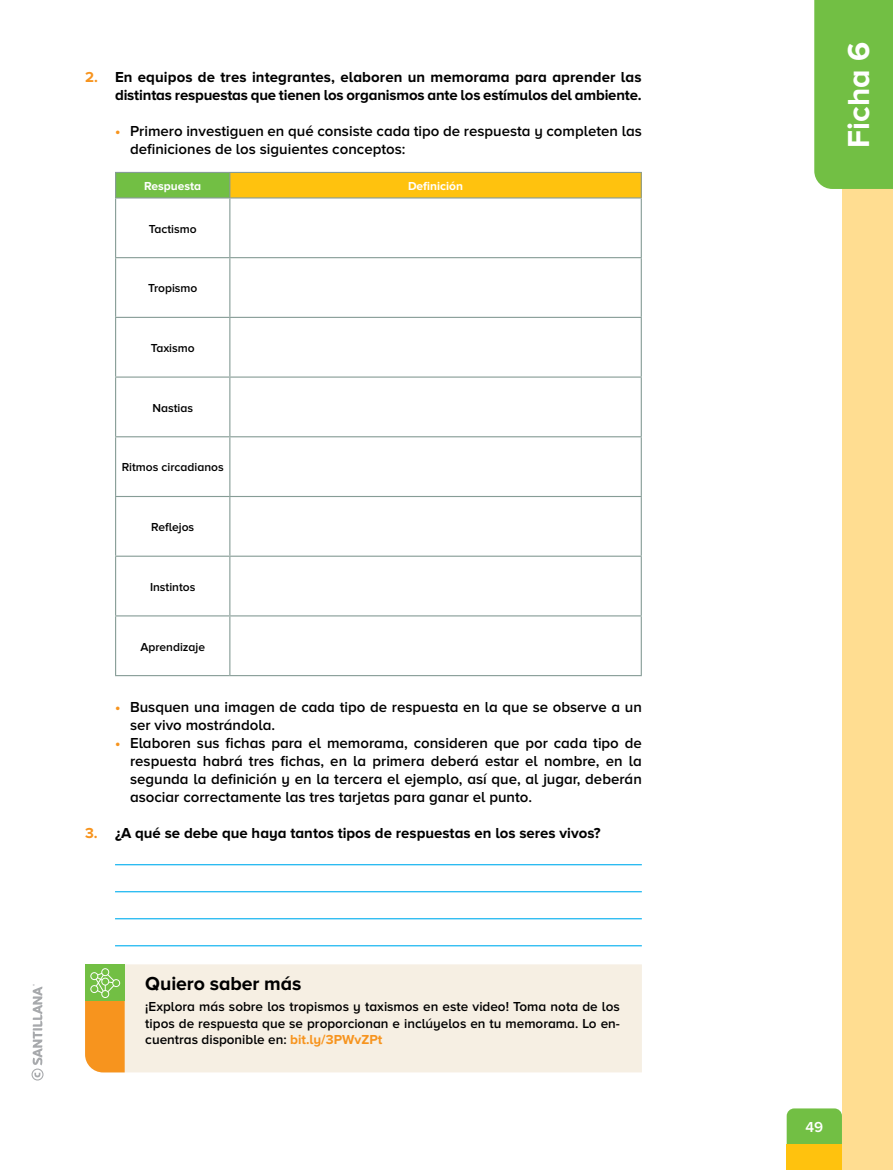
<style>
.page{position:relative;width:893px;height:1170px;background:#fff}
.page>*{position:absolute;margin:0;border:0;box-sizing:border-box;transform-origin:0 0}
.t1{font:700 31.5px "Proxima Nova A";color:#fff}
.t2{font:700 19.5px "Proxima Nova A";letter-spacing:-.005em;color:#000}
.t3{font:600 15px/18px "Proxima Nova A";color:#000}
.t4{font:700 15px/18px "Proxima Nova A";color:#000;text-align:right}
.t5{font:600 15px "Proxima Nova A";color:#fff}
.t6{font:600 13.5px/16.5px "Proxima Nova A";color:#000;text-align:justify}
.t7{font:600 12px "Proxima Nova A";color:#000}
.t8{font:700 12px "Proxima Nova A";color:#fff}
.s1{color:#f7941e}
.s2{font-weight:700;color:#f7941e}
</style>
<div class="page">
<div style="left:787px;top:1108px;width:55px;height:36px;background:#72bf44"></div>
<div style="left:787px;top:1144px;width:55px;height:25px;background:#ffc20e"></div>
<div style="left:842px;top:0;width:51px;height:1169px;background:#ffdd91"></div>
<div style="left:814px;top:0;width:79px;height:189px;background:#72bf44"></div>
<hr style="left:115px;top:864px;width:527px;height:1px;background:#00aeef">
<hr style="left:115px;top:891px;width:527px;height:1px;background:#00aeef">
<hr style="left:115px;top:918px;width:527px;height:1px;background:#00aeef">
<hr style="left:115px;top:945px;width:527px;height:1px;background:#00aeef">
<div style="left:125px;top:964px;width:517px;height:108px;background:#f6efe3"></div>
<svg style="left:85px;top:964px;width:40px;height:108px;background:#cfa737"></svg>
<div style="left:116px;top:172px;width:114px;height:26px;background:#72bf44"></div>
<div style="left:230px;top:172px;width:411px;height:26px;background:#ffc20e"></div>
<svg style="left:116px;top:198px;width:525px;height:477px"></svg>
<svg style="left:116px;top:437px;width:113px;height:238px"></svg>
<hr style="left:115px;top:172px;width:115px;height:1px;background:#869c96">
<svg style="left:115px;top:173px;width:1px;height:24px"></svg>
<hr style="left:230px;top:172px;width:412px;height:1px;background:#869c96">
<svg style="left:229px;top:173px;width:1px;height:24px"></svg>
<svg style="left:641px;top:173px;width:1px;height:24px"></svg>
<hr style="left:115px;top:197px;width:115px;height:1px;background:#869c96">
<hr style="left:115px;top:198px;width:1px;height:59px;background:#869c96">
<hr style="left:230px;top:197px;width:412px;height:1px;background:#869c96">
<hr style="left:229px;top:198px;width:1px;height:59px;background:#869c96">
<hr style="left:641px;top:198px;width:1px;height:59px;background:#869c96">
<hr style="left:115px;top:257px;width:115px;height:1px;background:#869c96">
<hr style="left:115px;top:258px;width:1px;height:59px;background:#869c96">
<hr style="left:230px;top:257px;width:412px;height:1px;background:#869c96">
<hr style="left:229px;top:258px;width:1px;height:59px;background:#869c96">
<hr style="left:641px;top:258px;width:1px;height:59px;background:#869c96">
<hr style="left:115px;top:317px;width:115px;height:1px;background:#869c96">
<hr style="left:115px;top:318px;width:1px;height:58px;background:#869c96">
<hr style="left:230px;top:317px;width:412px;height:1px;background:#869c96">
<hr style="left:229px;top:318px;width:1px;height:58px;background:#869c96">
<hr style="left:641px;top:318px;width:1px;height:58px;background:#869c96">
<hr style="left:115px;top:376px;width:115px;height:1px;background:#869c96">
<hr style="left:115px;top:377px;width:1px;height:59px;background:#869c96">
<hr style="left:230px;top:376px;width:412px;height:1px;background:#869c96">
<hr style="left:229px;top:377px;width:1px;height:59px;background:#869c96">
<hr style="left:641px;top:377px;width:1px;height:59px;background:#869c96">
<hr style="left:115px;top:436px;width:115px;height:1px;background:#869c96">
<hr style="left:115px;top:437px;width:1px;height:59px;background:#869c96">
<hr style="left:230px;top:436px;width:412px;height:1px;background:#869c96">
<hr style="left:229px;top:437px;width:1px;height:59px;background:#869c96">
<hr style="left:641px;top:437px;width:1px;height:59px;background:#869c96">
<hr style="left:115px;top:496px;width:115px;height:1px;background:#869c96">
<hr style="left:115px;top:497px;width:1px;height:58px;background:#869c96">
<hr style="left:230px;top:496px;width:412px;height:1px;background:#869c96">
<hr style="left:229px;top:497px;width:1px;height:58px;background:#869c96">
<hr style="left:641px;top:497px;width:1px;height:58px;background:#869c96">
<hr style="left:115px;top:555px;width:115px;height:1px;background:#869c96">
<hr style="left:115px;top:556px;width:1px;height:59px;background:#869c96">
<hr style="left:230px;top:555px;width:412px;height:1px;background:#869c96">
<hr style="left:229px;top:556px;width:1px;height:59px;background:#869c96">
<hr style="left:641px;top:556px;width:1px;height:59px;background:#869c96">
<hr style="left:115px;top:615px;width:115px;height:1px;background:#869c96">
<hr style="left:115px;top:616px;width:1px;height:59px;background:#869c96">
<hr style="left:230px;top:615px;width:412px;height:1px;background:#869c96">
<hr style="left:229px;top:616px;width:1px;height:59px;background:#869c96">
<hr style="left:641px;top:616px;width:1px;height:59px;background:#869c96">
<hr style="left:115px;top:675px;width:115px;height:1px;background:#869c96">
<hr style="left:230px;top:675px;width:412px;height:1px;background:#869c96">
<svg style="left:32px;top:984px;width:12px;height:96px"></svg>
<p class="t4" style="left:85px;top:68px;width:558px"><span class="s1">2.</span> En equipos de tres integrantes, elaboren un memorama para aprender las distintas respuestas que tienen los organismos ante los estímulos del ambiente.</p>
<p class="t3" style="left:130px;top:122px;width:513px;text-indent:-15px"><span class="s2">•</span> Primero investiguen en qué consiste cada tipo de respuesta y completen las definiciones de los siguientes conceptos:</p>
<p class="t8" style="left:144px;top:179px;width:59px">Respuesta</p>
<p class="t8" style="left:408px;top:179px;width:57px">Definición</p>
<p class="t7" style="left:149px;top:222px;width:49px">Tactismo</p>
<p class="t7" style="left:148px;top:281px;width:51px">Tropismo</p>
<p class="t7" style="left:151px;top:341px;width:46px">Taxismo</p>
<p class="t7" style="left:152px;top:401px;width:42px">Nastias</p>
<p class="t7" style="left:122px;top:460px;width:104px">Ritmos circadianos</p>
<p class="t7" style="left:151px;top:520px;width:45px">Reflejos</p>
<p class="t7" style="left:150px;top:580px;width:47px">Instintos</p>
<p class="t7" style="left:140px;top:639px;width:66px">Aprendizaje</p>
<p class="t3" style="left:130px;top:698px;width:513px;text-indent:-15px"><span class="s2">•</span> Busquen una imagen de cada tipo de respuesta en la que se observe a un ser vivo mostrándola.</p>
<p class="t3" style="left:130px;top:734px;width:513px;text-align:justify;text-indent:-15px"><span class="s2">•</span> Elaboren sus fichas para el memorama, consideren que por cada tipo de respuesta habrá tres fichas, en la primera deberá estar el nombre, en la segunda la definición y en la tercera el ejemplo, así que, al jugar, deberán asociar correctamente las tres tarjetas para ganar el punto.</p>
<p class="t4" style="left:85px;top:824px;width:517px"><span class="s1">3.</span> ¿A qué se debe que haya tantos tipos de respuestas en los seres vivos?</p>
<h2 class="t2" style="left:145px;top:972px;width:158px">Quiero saber más</h2>
<p class="t6" style="left:145px;top:997px;width:476px">¡Explora más sobre los tropismos y taxismos en este video! Toma nota de los tipos de respuesta que se proporcionan e inclúyelos en tu memorama. Lo en&shy;cuentras disponible en: <span class="s2">bit.ly/3PWvZPt</span></p>
<h1 class="t1" style="left:841px;top:148px;width:107px;rotate:-90deg">Ficha 6</h1>
<p class="t5" style="left:805px;top:1118px;width:19px">49</p>
</div>
